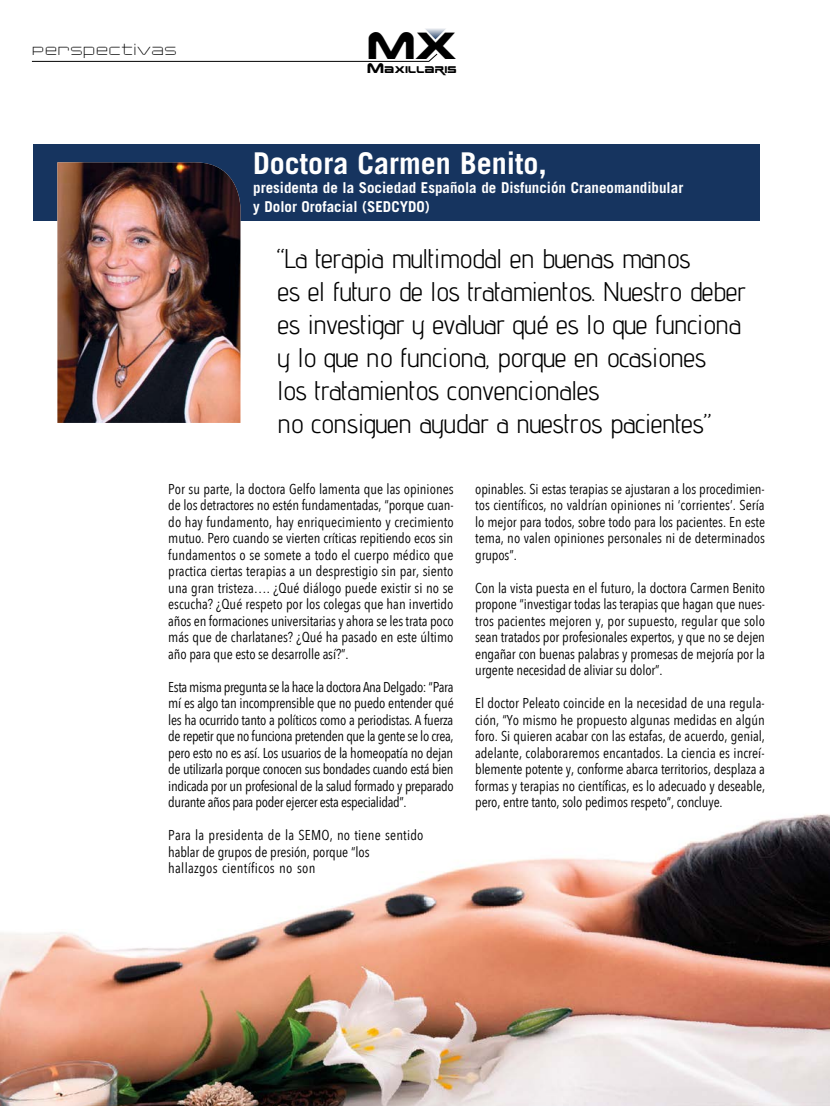
<style>
.page{position:relative;width:830px;height:1106px;background:#fff}
.page>*{position:absolute;margin:0;border:0;box-sizing:border-box;transform-origin:0 0}
.t1{font:37.5px "Earth Normal";color:#000}
.t2{font:700 30px "Trade Gothic";color:#fff}
.t3{font:27px/33px "Advent Pro";letter-spacing:-.015em;color:#000}
.t4{font:700 15px/19px "Trade Gothic";color:#fff}
.t5{font:300 15px "Changeling";letter-spacing:.025em;color:#000}
.t6{font:14.25px/16.5px "Avenir Next Condensed";letter-spacing:-.01em;color:#000;text-align:justify}
.t7{font:14.25px/16.5px "Avenir Next Condensed";letter-spacing:.015em;color:#000}
.t8{font:9.6px "Earth Normal";letter-spacing:.035em;color:#000;scale:.95 1}
.s1{font-size:13.8px}
</style>
<div class="page">
<svg style="left:31px;top:53px;width:406px;height:9px"></svg>
<svg style="left:425px;top:28px;width:21px;height:11px"></svg>
<img style="left:0;top:814px;width:829px;height:292px">
<div style="left:34px;top:145px;width:725px;height:76px;background:#16345f"></div>
<img style="left:57px;top:162px;width:183px;height:261px">
<p class="t5" style="left:32px;top:43px;width:146px">Perspectivas</p>
<h1 class="t1" style="left:367px;top:19px;width:91px">MX</h1>
<p class="t8" style="left:367px;top:63px;width:96px"><span class="s1">M</span>AXILLARIS</p>
<h2 class="t2" style="left:253px;top:145px;width:295px">Doctora Carmen Benito,</h2>
<p class="t4" style="left:253px;top:178px;width:431px">presidenta de la Sociedad Española de Disfunción Craneomandibular y Dolor Orofacial (SEDCYDO)</p>
<p class="t3" style="left:277px;top:242px;width:470px">“La terapia multimodal en buenas manos<br>es el futuro de los tratamientos. Nuestro deber es investigar y evaluar qué es lo que funciona y lo que no funciona, porque en ocasiones<br>los tratamientos convencionales<br>no consiguen ayudar a nuestros pacientes”</p>
<p class="t6" style="left:168px;top:479px;width:287px">Por su parte, la doctora Gelfo lamenta que las opiniones de los detractores no estén fundamentadas, “porque cuan&shy;do hay fundamento, hay enriquecimiento y crecimiento mutuo. Pero cuando se vierten críticas repitiendo ecos sin fundamentos o se somete a todo el cuerpo médico que practica ciertas terapias a un desprestigio sin par, siento una gran tristeza…. ¿Qué diálogo puede existir si no se escucha? ¿Qué respeto por los colegas que han invertido años en formaciones universitarias y ahora se les trata poco más que de charlatanes? ¿Qué ha pasado en este último año para que esto se desarrolle así?”.</p>
<p class="t6" style="left:168px;top:677px;width:287px">Esta misma pregunta se la hace la doctora Ana Delgado: “Para mí es algo tan incomprensible que no puedo entender qué les ha ocurrido tanto a políticos como a periodistas. A fuerza de repetir que no funciona pretenden que la gente se lo crea, pero esto no es así. Los usuarios de la homeopatía no dejan de utilizarla porque conocen sus bondades cuando está bien indicada por un profesional de la salud formado y preparado durante años para poder ejercer esta especialidad”.</p>
<p class="t7" style="left:168px;top:826px;width:256px">Para la presidenta de la SEMO, no tiene sentido hablar de grupos de presión, porque “los<br>hallazgos científicos no son</p>
<p class="t6" style="left:475px;top:479px;width:291px">opinables. Si estas terapias se ajustaran a los procedimien&shy;tos científicos, no valdrían opiniones ni ‘corrientes’. Sería lo mejor para todos, sobre todo para los pacientes. En este tema, no valen opiniones personales ni de determinados grupos”.</p>
<p class="t6" style="left:475px;top:578px;width:291px">Con la vista puesta en el futuro, la doctora Carmen Benito propone “investigar todas las terapias que hagan que nues&shy;tros pacientes mejoren y, por supuesto, regular que solo sean tratados por profesionales expertos, y que no se dejen engañar con buenas palabras y promesas de mejoría por la urgente necesidad de aliviar su dolor”.</p>
<p class="t6" style="left:475px;top:694px;width:291px">El doctor Peleato coincide en la necesidad de una regula&shy;ción, “Yo mismo he propuesto algunas medidas en algún foro. Si quieren acabar con las estafas, de acuerdo, genial, adelante, colaboraremos encantados. La ciencia es increí&shy;blemente potente y, conforme abarca territorios, desplaza a formas y terapias no científicas, es lo adecuado y deseable, pero, entre tanto, solo pedimos respeto”, concluye.</p>
</div>
